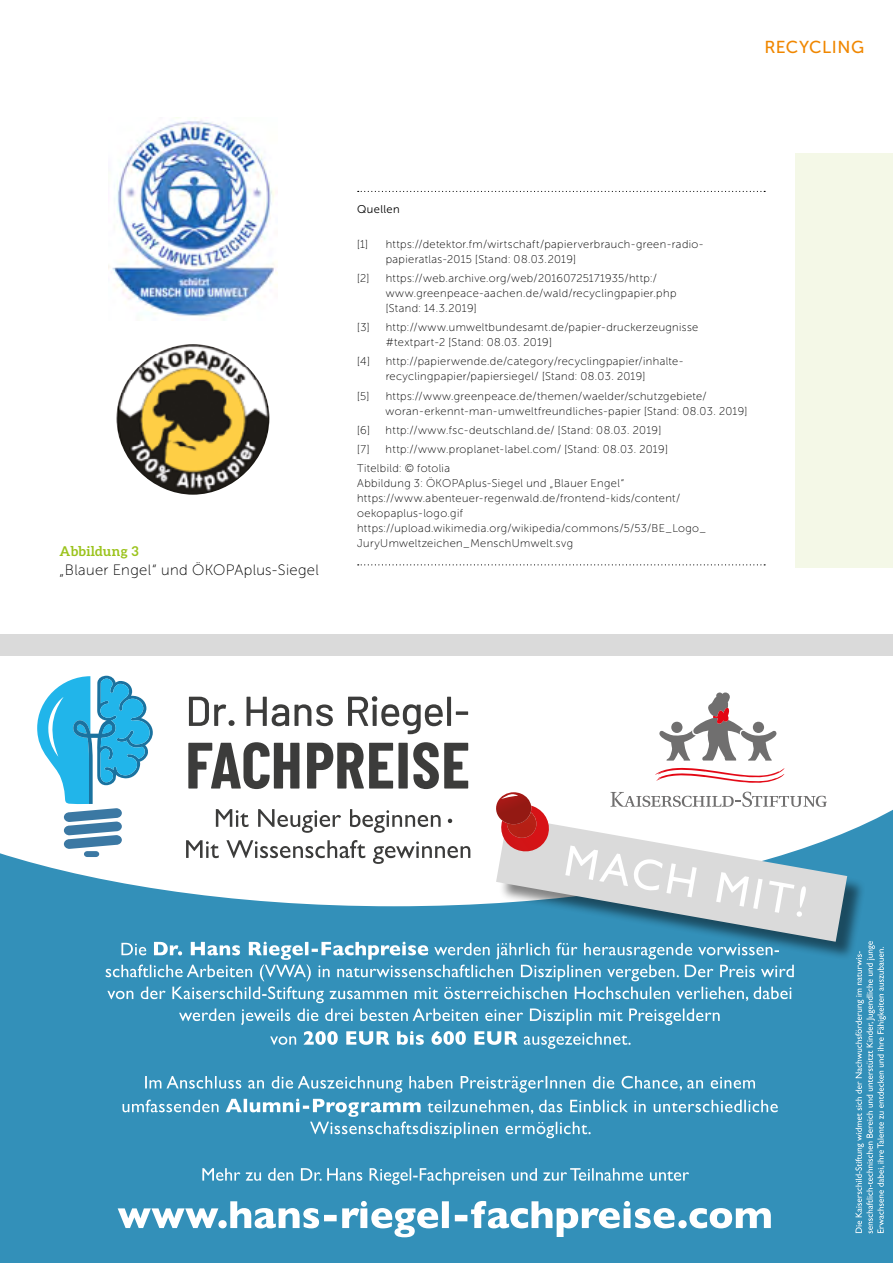
<style>
.page{position:relative;width:893px;height:1263px;background:#fff}
.page>*{position:absolute;margin:0;border:0;box-sizing:border-box;transform-origin:0 0}
.t1{font:17.25px "Museo Sans 500";letter-spacing:.035em;color:#f08700}
.t2{font:15px "Museo Sans Rounded 100";letter-spacing:.025em;color:#000}
.t3{font:700 13.5px "Aleo";letter-spacing:.015em;color:#9bc31c}
.t4{font:11.25px/15px "Museo Sans Rounded 100";letter-spacing:.035em;color:#000}
.t5{font:11.25px "Museo Sans Rounded 300";letter-spacing:.035em;color:#000}
</style>
<div class="page">
<img style="left:108px;top:120px;width:170px;height:201px">
<img style="left:116px;top:344px;width:153px;height:151px">
<div style="left:1px;top:634px;width:892px;height:629px;background:#3390b9"></div>
<div style="left:1px;top:656px;width:892px;height:208px;background:#fff"></div>
<div style="left:499px;top:819px;width:367px;height:141px;background:#000;opacity:.48"></div>
<div style="left:1px;top:634px;width:892px;height:22px;background:#dadada"></div>
<svg style="left:123px;top:1076px;width:655px;height:62px"></svg>
<svg style="left:270px;top:1031px;width:361px;height:18px"></svg>
<svg style="left:37px;top:676px;width:810px;height:349px"></svg>
<svg style="left:118px;top:1201px;width:653px;height:36px"></svg>
<svg style="left:202px;top:1168px;width:487px;height:17px"></svg>
<svg style="left:855px;top:941px;width:31px;height:292px"></svg>
<div style="left:795px;top:153px;width:98px;height:414px;background:#f4f8e7"></div>
<svg style="left:358px;top:191px;width:407px;height:1px"></svg>
<svg style="left:358px;top:564px;width:407px;height:1px"></svg>
<h1 class="t1" style="left:764px;top:38px;width:101px">RECYCLING</h1>
<p class="t3" style="left:60px;top:543px;width:81px">Abbildung 3</p>
<h2 class="t2" style="left:60px;top:562px;width:261px">„Blauer Engel“ und ÖKOPAplus-Siegel</h2>
<p class="t5" style="left:357px;top:203px;width:44px">Quellen</p>
<p class="t4" style="left:357px;top:236px;width:12px">[1]</p>
<p class="t4" style="left:386px;top:236px;width:320px">https://detektor.fm/wirtschaft/papierverbrauch-green-radio&shy;papieratlas-2015 [Stand: 08.03.2019]</p>
<p class="t4" style="left:357px;top:271px;width:14px">[2]</p>
<p class="t4" style="left:386px;top:271px;width:292px">https://web.archive.org/web/20160725171935/http:/ www.greenpeace-aachen.de/wald/recyclingpapier.php [Stand: 14.3.2019]</p>
<p class="t4" style="left:357px;top:320px;width:14px">[3]</p>
<p class="t4" style="left:386px;top:320px;width:314px">http://www.umweltbundesamt.de/papier-druckerzeugnisse #textpart-2 [Stand: 08.03. 2019]</p>
<p class="t4" style="left:357px;top:354px;width:14px">[4]</p>
<p class="t4" style="left:386px;top:354px;width:299px">http://papierwende.de/category/recyclingpapier/inhalte&shy;recyclingpapier/papiersiegel/ [Stand: 08.03. 2019]</p>
<p class="t4" style="left:357px;top:388px;width:14px">[5]</p>
<p class="t4" style="left:386px;top:388px;width:363px">https://www.greenpeace.de/themen/waelder/schutzgebiete/ woran-erkennt-man-umweltfreundliches-papier [Stand: 08.03. 2019]</p>
<p class="t4" style="left:357px;top:422px;width:14px">[6]</p>
<p class="t4" style="left:386px;top:422px;width:277px">http://www.fsc-deutschland.de/ [Stand: 08.03. 2019]</p>
<p class="t4" style="left:357px;top:442px;width:14px">[7]</p>
<p class="t4" style="left:357px;top:440px;width:312px;line-height:19.2px;text-indent:28px">http://www.proplanet-label.com/ [Stand: 08.03. 2019]<br>Titelbild: © fotolia</p>
<p class="t4" style="left:357px;top:476px;width:350px">Abbildung 3: ÖKOPAplus-Siegel und „Blauer Engel“ https://www.abenteuer-regenwald.de/frontend-kids/content/ oekopaplus-logo.gif https://upload.wikimedia.org/wikipedia/commons/5/53/BE_Logo_ JuryUmweltzeichen_MenschUmwelt.svg</p>
</div>
